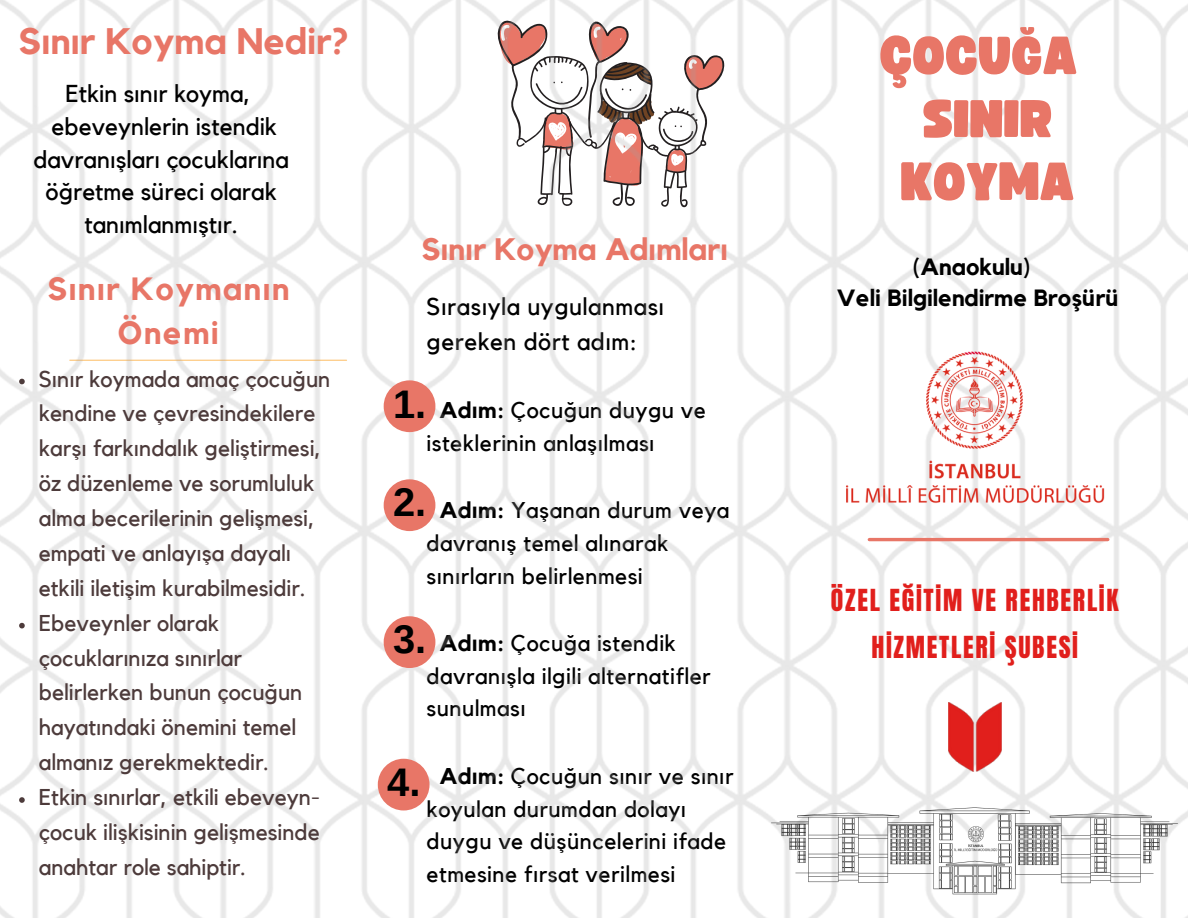
<style>
.page{position:relative;width:1188px;height:918px;background:#fff}
.page>*{position:absolute;margin:0;border:0;box-sizing:border-box;transform-origin:0 0}
.t1{font:52.5px "Funtastic";color:#e87667}
.t2{font:700 39.9px "Arimo";color:#000}
.t3{font:700 36.75px "Kollektif";color:#e87667}
.t4{font:700 32.1px/43.8px "Kollektif";letter-spacing:.04em;color:#e87667;text-align:center}
.t5{font:700 30.9px "Kollektif";color:#e87667}
.t6{font:25.8px/47.2px "Anton";letter-spacing:.065em;color:#e11f1c;text-align:center}
.t7{font:24.3px/32.7px "Kollektif";color:#000;text-align:center}
.t8{font:24.15px "Kollektif";letter-spacing:.02em;color:#000}
.t9{font:700 23.4px "Kollektif";color:#000}
.t10{font:22.8px/34.8px "Kollektif";color:#4d3b3b}
.t11{font:22.8px/32.7px "Kollektif";letter-spacing:.02em;color:#000}
.s1{font-weight:700}
</style>
<div class="page">
<img style="left:0;top:0;width:1188px;height:918px">
<hr style="left:869px;top:538px;width:239px;height:3px;background:#e87667">
<img style="left:948px;top:703px;width:53px;height:59px">
<img style="left:824px;top:332px;width:301px;height:191px">
<img style="left:769px;top:762px;width:411px;height:156px">
<svg style="left:19px;top:379px;width:6px;height:5px"></svg>
<svg style="left:19px;top:623px;width:6px;height:5px"></svg>
<svg style="left:19px;top:797px;width:6px;height:6px"></svg>
<div style="left:384px;top:380px;width:51px;height:52px;background:#e87667;border-radius:50%"></div>
<div style="left:384px;top:479px;width:51px;height:52px;background:#e87667;border-radius:50%"></div>
<div style="left:384px;top:616px;width:51px;height:52px;background:#e87667;border-radius:50%"></div>
<div style="left:378px;top:759px;width:52px;height:51px;background:#e87667;border-radius:50%"></div>
<p class="t3" style="left:18px;top:25px;width:332px">Sınır Koyma Nedir?</p>
<p class="t7" style="left:33px;top:78px;width:257px">Etkin sınır koyma, ebeveynlerin istendik davranışları çocuklarına öğretme süreci olarak tanımlanmıştır.</p>
<p class="t4" style="left:48px;top:268px;width:243px">Sınır Koymanın<br>Önemi</p>
<p class="t10" style="left:39px;top:362px;width:293px">Sınır koymada amaç çocuğun kendine ve çevresindekilere karşı farkındalık geliştirmesi, öz düzenleme ve sorumluluk alma becerilerinin gelişmesi, empati ve anlayışa dayalı etkili iletişim kurabilmesidir.</p>
<p class="t10" style="left:39px;top:606px;width:265px">Ebeveynler olarak çocuklarınıza sınırlar belirlerken bunun çocuğun hayatındaki önemini temel almanız gerekmektedir.</p>
<p class="t10" style="left:39px;top:781px;width:283px;text-align:justify">Etkin sınırlar, etkili ebeveyn&shy;çocuk ilişkisinin gelişmesinde anahtar role sahiptir.</p>
<p class="t5" style="left:421px;top:235px;width:308px">Sınır Koyma Adımları</p>
<p class="t8" style="left:427px;top:295px;width:239px">Sırasıyla uygulanması</p>
<p class="t8" style="left:427px;top:330px;width:212px">gereken dört adım:</p>
<p class="t2" style="left:393px;top:381px;width:35px">1.</p>
<p class="t11" style="left:427px;top:395px;width:281px;text-indent:13px"><span class="s1">Adım:</span> Çocuğun duygu ve isteklerinin anlaşılması</p>
<p class="t2" style="left:393px;top:480px;width:35px">2.</p>
<p class="t11" style="left:427px;top:495px;width:304px;text-indent:13px"><span class="s1">Adım:</span> Yaşanan durum veya davranış temel alınarak</p>
<p class="t11" style="left:427px;top:560px;width:218px">sınırların belirlenmesi</p>
<p class="t2" style="left:393px;top:617px;width:35px">3.</p>
<p class="t11" style="left:427px;top:628px;width:286px;text-indent:13px"><span class="s1">Adım:</span> Çocuğa istendik davranışla ilgili alternatifler sunulması</p>
<p class="t2" style="left:387px;top:760px;width:35px">4.</p>
<p class="t11" style="left:427px;top:761px;width:308px;text-indent:13px"><span class="s1">Adım:</span> Çocuğun sınır ve sınır koyulan durumdan dolayı</p>
<p class="t11" style="left:427px;top:826px;width:301px">duygu ve düşüncelerini ifade etmesine fırsat verilmesi</p>
<p class="t1" style="left:880px;top:32px;width:199px">ÇOCUĞA</p>
<p class="t1" style="left:923px;top:95px;width:131px">SINIR</p>
<p class="t1" style="left:901px;top:158px;width:176px">KOYMA</p>
<p class="t9" style="left:913px;top:256px;width:119px">(Anaokulu)</p>
<p class="t9" style="left:837px;top:287px;width:284px">Veli Bilgilendirme Broşürü</p>
<p class="t6" style="left:831px;top:577px;width:289px">ÖZEL EĞİTİM VE REHBERLİK<br>HİZMETLERİ ŞUBESİ</p>
</div>
